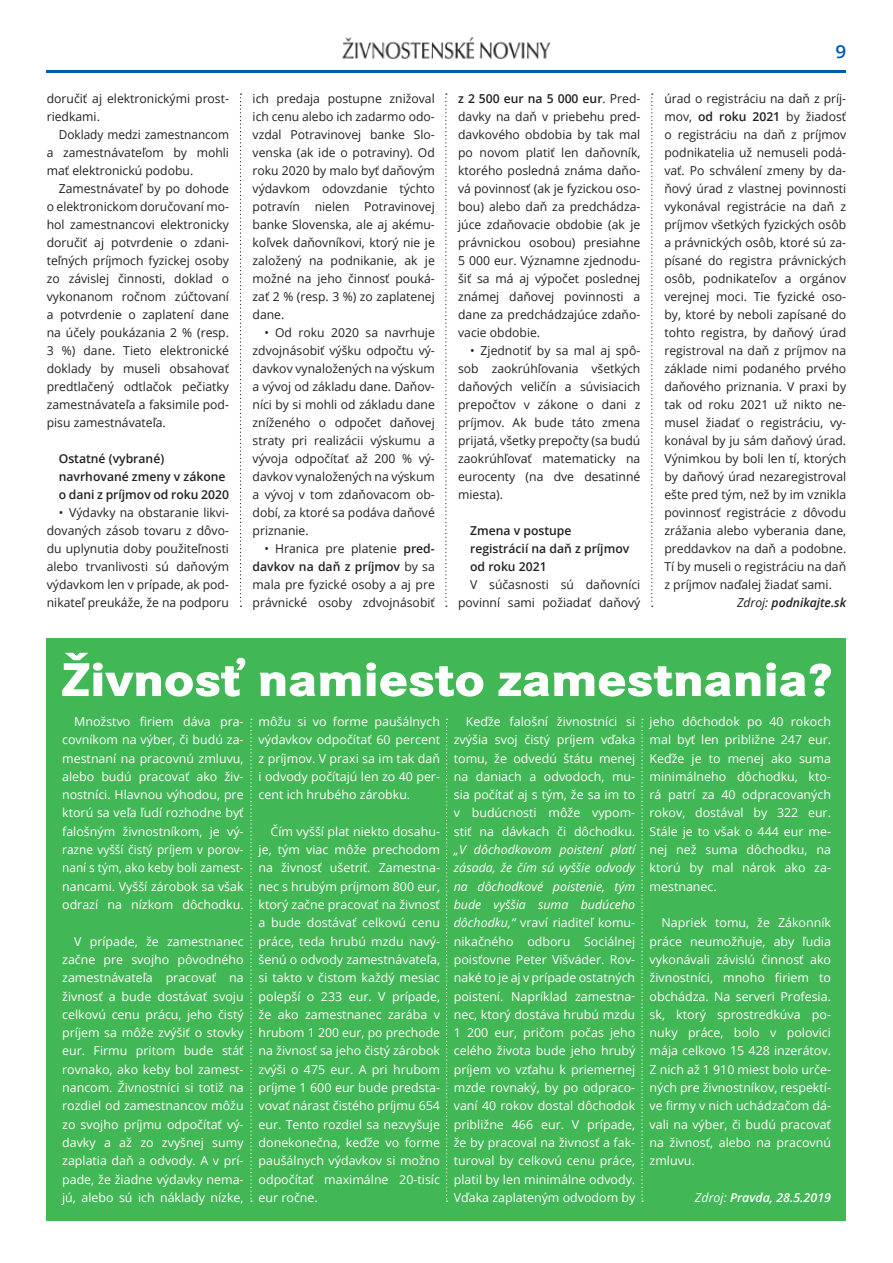
<style>
.page{position:relative;width:893px;height:1263px;background:#fff}
.page>*{position:absolute;margin:0;border:0;box-sizing:border-box;transform-origin:0 0}
.t1{font:600 18px "Open Sans";color:#015aaa;scale:1.05 1}
.t2{font:12.3px/18px "Open Sans";color:#231f20;text-align:justify}
.t3{font:12.3px/18.3px "Open Sans";color:#fff;text-align:justify}
.t4{font:600 12.3px/18px "Open Sans";color:#231f20}
.t5{font:12.3px/18px "Open Sans";color:#231f20;text-align:justify;scale:.96 1}
.t6{font:italic 600 12.3px "Open Sans";color:#fff}
.t7{font:italic 600 12.3px "Open Sans";color:#231f20}
.s1{font-weight:600}
.s2{font-weight:400}
.s3{font-style:italic}
</style>
<div class="page">
<hr style="left:47px;top:70px;width:799px;height:3px;background:#015aaa">
<img style="left:342px;top:37px;width:209px;height:22px">
<svg style="left:240px;top:94px;width:2px;height:513px"></svg>
<svg style="left:445px;top:94px;width:2px;height:513px"></svg>
<svg style="left:651px;top:94px;width:2px;height:513px"></svg>
<div style="left:47px;top:638px;width:799px;height:582px;background:#42b755"></div>
<svg style="left:62px;top:653px;width:769px;height:44px"></svg>
<svg style="left:250px;top:719px;width:2px;height:483px"></svg>
<svg style="left:446px;top:719px;width:2px;height:483px"></svg>
<svg style="left:641px;top:719px;width:2px;height:483px"></svg>
<p class="t2" style="left:47px;top:89px;width:184px">doručiť aj elektronickými prost&shy;riedkami.</p>
<p class="t5" style="left:47px;top:125px;width:191px;text-indent:12px">Doklady medzi zamestnancom a zamestnávateľom by mohli mať elektronickú podobu.</p>
<p class="t2" style="left:47px;top:179px;width:184px;text-indent:12px">Zamestnávateľ by po dohode o elektronickom doručovaní mo&shy;hol zamestnancovi elektronicky doručiť aj potvrdenie o zdani&shy;teľných príjmoch fyzickej osoby zo závislej činnosti, doklad o vykonanom ročnom zúčtovaní a potvrdenie o zaplatení dane na účely poukázania 2 % (resp.<br>3 %) dane. Tieto elektronické doklady by museli obsahovať predtlačený odtlačok pečiatky zamestnávateľa a faksimile pod&shy;pisu zamestnávateľa.</p>
<p class="t4" style="left:59px;top:449px;width:172px">Ostatné (vybrané) navrhované zmeny v zákone o dani z príjmov od roku 2020</p>
<p class="t2" style="left:47px;top:503px;width:184px;text-indent:12px">• Výdavky na obstaranie likvi&shy;dovaných zásob tovaru z dôvo&shy;du uplynutia doby použiteľnosti alebo trvanlivosti sú daňovým výdavkom len v prípade, ak pod&shy;nikateľ preukáže, že na podporu</p>
<p class="t2" style="left:253px;top:89px;width:184px">ich predaja postupne znižoval ich cenu alebo ich zadarmo odo&shy;vzdal Potravinovej banke Slo&shy;venska (ak ide o potraviny). Od roku 2020 by malo byť daňovým výdavkom odovzdanie týchto potravín nielen Potravinovej banke Slovenska, ale aj akému&shy;koľvek daňovníkovi, ktorý nie je založený na podnikanie, ak je možné na jeho činnosť pouká&shy;zať 2 % (resp. 3 %) zo zaplatenej dane.</p>
<p class="t2" style="left:253px;top:323px;width:184px;text-indent:12px">• Od roku 2020 sa navrhuje zdvojnásobiť výšku odpočtu vý&shy;davkov vynaložených na výskum a vývoj od základu dane. Daňov&shy;níci by si mohli od základu dane zníženého o odpočet daňovej straty pri realizácii výskumu a vývoja odpočítať až 200 % vý&shy;davkov vynaložených na výskum a vývoj v tom zdaňovacom ob&shy;dobí, za ktoré sa podáva daňové priznanie.</p>
<p class="t2" style="left:253px;top:539px;width:184px;text-indent:12px">• Hranica pre platenie <span class="s1">pred&shy;davkov na daň z príjmov</span> by sa mala pre fyzické osoby a aj pre právnické osoby zdvojnásobiť</p>
<p class="t2" style="left:458px;top:89px;width:184px"><span class="s1">z 2 500 eur na 5 000 eur</span>. Pred&shy;davky na daň v priebehu pred&shy;davkového obdobia by tak mal po novom platiť len daňovník, ktorého posledná známa daňo&shy;vá povinnosť (ak je fyzickou oso&shy;bou) alebo daň za predchádza&shy;júce zdaňovacie obdobie (ak je právnickou osobou) presiahne 5 000 eur. Významne zjednodu&shy;šiť sa má aj výpočet poslednej známej daňovej povinnosti a dane za predchádzajúce zdaňo&shy;vacie obdobie.</p>
<p class="t2" style="left:458px;top:341px;width:184px;text-indent:12px">• Zjednotiť by sa mal aj spô&shy;sob zaokrúhľovania všetkých daňových veličín a súvisiacich prepočtov v zákone o dani z príjmov. Ak bude táto zmena prijatá, všetky prepočty (sa budú zaokrúhľovať matematicky na eurocenty (na dve desatinné miesta).</p>
<p class="t4" style="left:470px;top:521px;width:161px">Zmena v postupe registrácií na daň z príjmov od roku 2021</p>
<p class="t2" style="left:458px;top:575px;width:184px;text-align:right">V súčasnosti sú daňovníci povinní sami požiadať daňový</p>
<h1 class="t1" style="left:835px;top:39px;width:12px">9</h1>
<p class="t2" style="left:664px;top:89px;width:183px">úrad o registráciu na daň z príj-</p>
<p class="t2" style="left:664px;top:107px;width:183px">mov, <span class="s1">od roku 2021</span> by žiadosť</p>
<p class="t2" style="left:664px;top:125px;width:183px">o registráciu na daň z príjmov</p>
<p class="t2" style="left:664px;top:143px;width:183px">podnikatelia už nemuseli podá-</p>
<p class="t2" style="left:664px;top:161px;width:183px">vať. Po schválení zmeny by da-</p>
<p class="t2" style="left:664px;top:179px;width:183px">ňový úrad z vlastnej povinnosti</p>
<p class="t2" style="left:664px;top:197px;width:183px">vykonával registrácie na daň z</p>
<p class="t2" style="left:664px;top:215px;width:183px">príjmov všetkých fyzických osôb</p>
<p class="t2" style="left:664px;top:233px;width:183px">a právnických osôb, ktoré sú za-</p>
<p class="t2" style="left:664px;top:251px;width:183px">písané do registra právnických</p>
<p class="t2" style="left:664px;top:269px;width:183px">osôb, podnikateľov a orgánov</p>
<p class="t2" style="left:664px;top:287px;width:183px">verejnej moci. Tie fyzické oso-</p>
<p class="t2" style="left:664px;top:305px;width:183px">by, ktoré by neboli zapísané do</p>
<p class="t2" style="left:664px;top:323px;width:183px">tohto registra, by daňový úrad</p>
<p class="t2" style="left:664px;top:341px;width:183px">registroval na daň z príjmov na</p>
<p class="t2" style="left:664px;top:359px;width:183px">základe nimi podaného prvého</p>
<p class="t2" style="left:664px;top:377px;width:183px">daňového priznania. V praxi by</p>
<p class="t2" style="left:664px;top:395px;width:183px">tak od roku 2021 už nikto ne-</p>
<p class="t2" style="left:664px;top:413px;width:183px">musel žiadať o registráciu, vy-</p>
<p class="t2" style="left:664px;top:431px;width:183px">konával by ju sám daňový úrad.</p>
<p class="t2" style="left:664px;top:449px;width:183px">Výnimkou by boli len tí, ktorých</p>
<p class="t2" style="left:664px;top:467px;width:183px">by daňový úrad nezaregistroval</p>
<p class="t2" style="left:664px;top:485px;width:183px">ešte pred tým, než by im vznikla</p>
<p class="t2" style="left:664px;top:503px;width:183px">povinnosť registrácie z dôvodu</p>
<p class="t2" style="left:664px;top:521px;width:183px">zrážania alebo vyberania dane,</p>
<p class="t2" style="left:664px;top:539px;width:183px">preddavkov na daň a podobne.</p>
<p class="t2" style="left:664px;top:557px;width:183px">Tí by museli o registráciu na daň</p>
<p class="t2" style="left:664px;top:575px;width:169px">z príjmov naďalej žiadať sami.</p>
<p class="t7" style="left:737px;top:594px;width:111px"><span class="s2">Zdroj:</span> podnikajte.sk</p>
<p class="t3" style="left:62px;top:712px;width:183px">M nožstvo firiem dáva pra&shy;covníkom na výber, či budú za&shy;mestnaní na pracovnú zmluvu, alebo budú pracovať ako živ&shy;nostníci. Hlavnou výhodou, pre ktorú sa veľa ľudí rozhodne byť falošným živnostníkom, je vý&shy;razne vyšší čistý príjem v porov&shy;naní s tým, ako keby boli zamest&shy;nancami. Vyšší zárobok sa však odrazí na nízkom dôchodku.</p>
<p class="t3" style="left:62px;top:932px;width:183px;text-indent:12px">V prípade, že zamestnanec začne pre svojho pôvodného zamestnávateľa pracovať na živnosť a bude dostávať svoju celkovú cenu prácu, jeho čistý príjem sa môže zvýšiť o stovky eur. Firmu pritom bude stáť rovnako, ako keby bol zamest&shy;nancom. Živnostníci si totiž na rozdiel od zamestnancov môžu zo svojho príjmu odpočítať vý&shy;davky a až zo zvyšnej sumy zaplatia daň a odvody. A v prí&shy;pade, že žiadne výdavky nema&shy;jú, alebo sú ich náklady nízke,</p>
<p class="t3" style="left:259px;top:712px;width:183px">môžu si vo forme paušálnych výdavkov odpočítať 60 percent z príjmov. V praxi sa im tak daň i odvody počítajú len zo 40 per&shy;cent ich hrubého zárobku.</p>
<p class="t3" style="left:259px;top:822px;width:183px;text-indent:12px">Čím vyšší plat niekto dosahu&shy;je, tým viac môže prechodom na živnosť ušetriť. Zamestna&shy;nec s hrubým príjmom 800 eur, ktorý začne pracovať na živnosť a bude dostávať celkovú cenu práce, teda hrubú mzdu navý&shy;šenú o odvody zamestnávateľa, si takto v čistom každý mesiac polepší o 233 eur. V prípade, že ako zamestnanec zarába v hrubom 1 200 eur, po prechode na živnosť sa jeho čistý zárobok zvýši o 475 eur. A pri hrubom príjme 1 600 eur bude predsta&shy;vovať nárast čistého príjmu 654 eur. Tento rozdiel sa nezvyšuje donekonečna, keďže vo forme paušálnych výdavkov si možno odpočítať maximálne 20-tisíc eur ročne.</p>
<p class="t3" style="left:454px;top:712px;width:183px;text-indent:12px">Keďže falošní živnostníci si zvýšia svoj čistý príjem vďaka tomu, že odvedú štátu menej na daniach a odvodoch, mu&shy;sia počítať aj s tým, že sa im to v budúcnosti môže vypom&shy;stiť na dávkach či dôchodku.</p>
<p class="t3" style="left:454px;top:840px;width:183px"><span class="s3">„V dôchodkovom poistení platí zásada, že čím sú vyššie odvody na dôchodkové poistenie, tým bude vyššia suma budúceho dôchodku,“</span> vraví riaditeľ komu&shy;nikačného odboru Sociálnej poisťovne Peter Višváder. Rov&shy;naké to je aj v prípade ostatných poistení. Napríklad zamestna&shy;nec, ktorý dostáva hrubú mzdu 1 200 eur, pričom počas jeho celého života bude jeho hrubý príjem vo vzťahu k priemernej mzde rovnaký, by po odpraco&shy;vaní 40 rokov dostal dôchodok približne 466 eur. V prípade, že by pracoval na živnosť a fak&shy;turoval by celkovú cenu práce, platil by len minimálne odvody.<br>Vďaka zaplateným odvodom by</p>
<p class="t3" style="left:650px;top:712px;width:183px">jeho dôchodok po 40 rokoch mal byť len približne 247 eur.<br>Keďže je to menej ako suma minimálneho dôchodku, kto&shy;rá patrí za 40 odpracovaných rokov, dostával by 322 eur.<br>Stále je to však o 444 eur me&shy;nej než suma dôchodku, na ktorú by mal nárok ako za&shy;mestnanec.</p>
<p class="t3" style="left:650px;top:913px;width:183px">Napriek tomu, že Zákonník práce neumožňuje, aby ľudia vykonávali závislú činnosť ako živnostníci, mnoho firiem to obchádza. Na serveri Profesia. sk, ktorý sprostredkúva po&shy;nuky práce, bolo v polovici mája celkovo 15 428 inzerátov.<br>Z nich až 1 910 miest bolo urče&shy;ných pre živnostníkov, respektí&shy;ve firmy v nich uchádzačom dá&shy;vali na výber, či budú pracovať na živnosť, alebo na pracovnú zmluvu.</p>
<p class="t6" style="left:695px;top:1189px;width:138px"><span class="s2">Zdroj:</span> Pravda, 28.5.2019</p>
</div>
